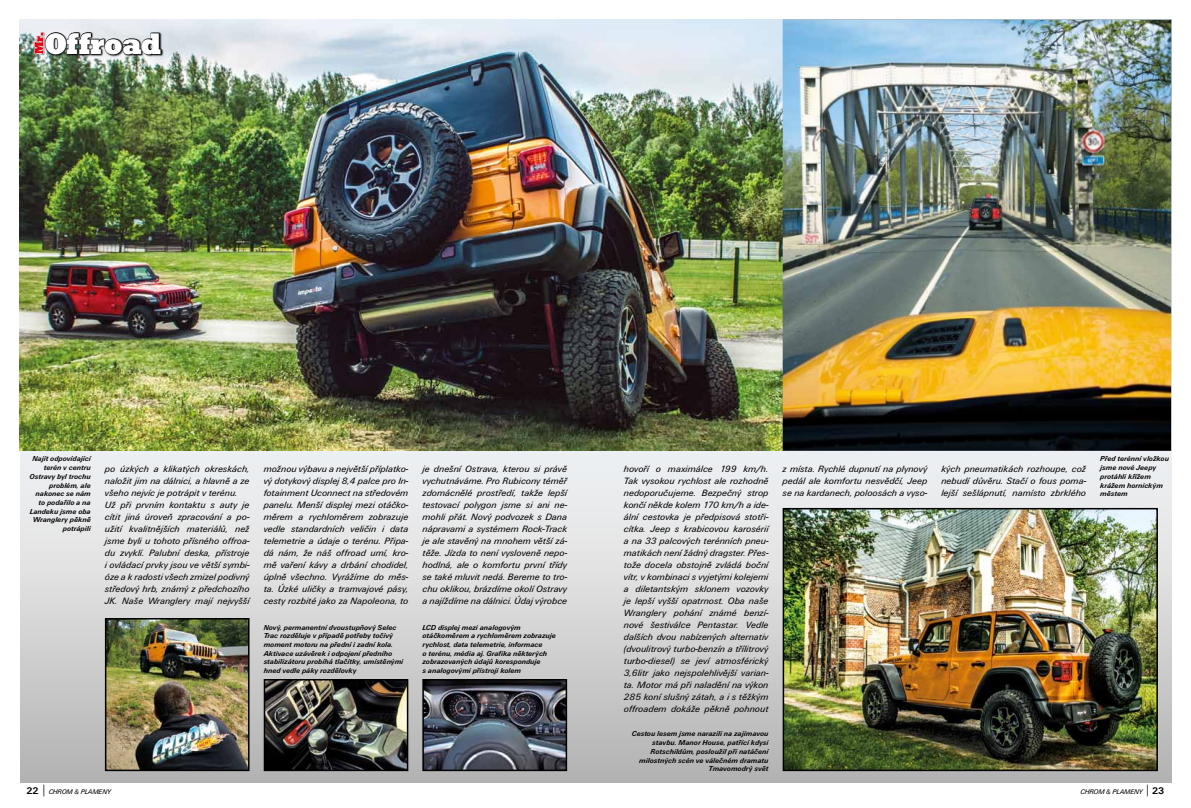
<style>
.page{position:relative;width:1191px;height:808px;background:#fff}
.page>*{position:absolute;margin:0;border:0;box-sizing:border-box;transform-origin:0 0}
.t1{font:700 30.7px "Roctus TOT";color:#fff;scale:.92 1}
.t2{font:700 12.9px "Roctus TOT";color:#e30613;scale:.92 1}
.t3{font:italic 9.5px/12px "U001 TOT";letter-spacing:.005em;color:#000;text-align:justify}
.t4{font:italic 700 7.5px/8.7px "U001 TOT";color:#000}
.t5{font:italic 7px "U001 TOT";letter-spacing:-.015em;color:#000}
.s1{font-weight:700;font-style:normal;font-size:10px}
.s2{font-family:"U001 DOT Ligh";font-style:normal;font-size:14px}
.s3{font-family:"Franklin Got Itc TOT Boo Ita";font-style:normal}
</style>
<div class="page">
<div style="left:20px;top:451px;width:1151px;height:331px;background:linear-gradient(to bottom,#f5f6f8,#b6b4b3)"></div>
<img style="left:785px;top:511px;width:369px;height:257px">
<div style="left:782px;top:508px;width:375px;height:263px;border:2px solid #000"></div>
<img style="left:20px;top:20px;width:1151px;height:431px">
<img style="left:425px;top:682px;width:139px;height:86px">
<div style="left:422px;top:679px;width:145px;height:92px;border:2px solid #000"></div>
<img style="left:267px;top:682px;width:138px;height:86px">
<div style="left:264px;top:679px;width:144px;height:92px;border:2px solid #000"></div>
<img style="left:108px;top:621px;width:138px;height:147px">
<div style="left:105px;top:618px;width:144px;height:153px;border:2px solid #000"></div>
<div style="left:44px;top:32px;width:120px;height:25px;background:#000;opacity:.75"></div>
<div style="left:34px;top:32px;width:11px;height:24px;background:#000;opacity:.75"></div>
<svg style="left:31px;top:32px;width:14px;height:23px"></svg>
<div style="left:45px;top:32px;width:118px;height:24px;background:#000;opacity:.75"></div>
<h2 class="t2" style="left:32px;top:54px;width:25px;rotate:-90deg">Mr.</h2>
<h1 class="t1" style="left:45px;top:26px;width:128px">Offroad</h1>
<p class="t4" style="left:30px;top:455px;width:63px;text-align:right">Najít odpovídající terén v centru<br>Ostravy byl trochu problém, ale nakonec se nám to podařilo a na<br>Landeku jsme oba<br>Wranglery pěkně potrápili</p>
<p class="t4" style="left:1100px;top:455px;width:70px">Před terénní vložkou jsme nové Jeepy protáhli křížem krážem hornickým městem</p>
<p class="t3" style="left:422px;top:463px;width:146px">je dnešní Ostrava, kterou si právě vychutnáváme. Pro Rubicony téměř zdomácnělé prostředí, takže lepší testovací polygon jsme si ani ne&shy;mohli přát. Nový podvozek s Dana nápravami a systémem Rock-Track je ale stavěný na mnohem větší zá&shy;těže. Jízda to není vysloveně nepo&shy;hodlná, ale o komfortu první třídy se také mluvit nedá. Bereme to tro&shy;chu oklikou, brázdíme okolí Ostravy a najíždíme na dálnici. Údaj výrobce</p>
<p class="t3" style="left:941px;top:463px;width:146px">kých pneumatikách rozhoupe, což nebudí důvěru. Stačí o fous poma&shy;lejší sešlápnutí, namísto zbrklého</p>
<p class="t3" style="left:105px;top:463px;width:146px;text-align:left">po úzkých a klikatých okreskách, naložit jim na dálnici, a hlavně a ze všeho nejvíc je potrápit v terénu.<br>Už při prvním kontaktu s auty je cítit jiná úroveň zpracování a po&shy;užití kvalitnějších materiálů, než jsme byli u tohoto přísného offroa&shy;du zvyklí. Palubní deska, přístroje i ovládací prvky jsou ve větší symbi&shy;óze a k radosti všech zmizel podivný středový hrb, známý z předchozího JK. Naše Wranglery mají nejvyšší</p>
<p class="t3" style="left:624px;top:463px;width:146px">hovoří o maximálce 199 km/h.<br>Tak vysokou rychlost ale rozhodně nedoporučujeme. Bezpečný strop končí někde kolem 170 km/h a ide&shy;ální cestovka je předpisová stotři&shy;cítka. Jeep s krabicovou karosérií a na 33 palcových terénních pneu&shy;matikách není žádný dragster. Přes&shy;tože docela obstojně zvládá boční vítr, v kombinaci s vyjetými kolejemi a diletantským sklonem vozovky je lepší vyšší opatrnost. Oba naše Wranglery pohání známé benzí&shy;nové šestiválce Pentastar. Vedle dalších dvou nabízených alternativ (dvoulitrový turbo-benzín a třílitrový turbo-diesel) se jeví atmosférický 3,6litr jako nejspolehlivější varian&shy;ta. Motor má při naladění na výkon 285 koní slušný zátah, a i s těžkým offroadem dokáže pěkně pohnout</p>
<p class="t3" style="left:264px;top:463px;width:146px">možnou výbavu a největší příplatko&shy;vý dotykový displej 8,4 palce pro In&shy;fotainment Uconnect na středovém panelu. Menší displej mezi otáčko&shy;měrem a rychloměrem zobrazuje vedle standardních veličin i data telemetrie a údaje o terénu. Připa&shy;dá nám, že náš offroad umí, kro&shy;mě vaření kávy a drbání chodidel, úplně všechno. Vyrážíme do měs&shy;ta. Úzké uličky a tramvajové pásy, cesty rozbité jako za Napoleona, to</p>
<p class="t3" style="left:782px;top:463px;width:146px">z místa. Rychlé dupnutí na plynový pedál ale komfortu nesvědčí, Jeep se na kardanech, poloosách a vyso-</p>
<p class="t4" style="left:264px;top:623px;width:141px">Nový, permanentní dvoustupňový Selec Trac rozděluje v případě potřeby točivý moment motoru na přední i zadní kola.<br>Aktivace uzávěrek i odpojení předního stabilizátoru probíhá tlačítky, umístěnými hned vedle páky rozdělovky</p>
<p class="t4" style="left:422px;top:623px;width:135px">LCD displej mezi analogovým otáčkoměrem a rychloměrem zobrazuje rychlost, data telemetrie, informace<br>o terénu, média aj. Grafika některých zobrazovaných údajů koresponduje<br>s analogovými přístroji kolem</p>
<p class="t4" style="left:632px;top:730px;width:138px;text-align:right">Cestou lesem jsme narazili na zajímavou stavbu. Manor House, patřící kdysi Rotschildům, posloužil při natáčení milostných scén ve válečném dramatu Tmavomodrý svět</p>
<p class="t5" style="left:27px;top:788px;width:86px"><span class="s1">22</span> <span class="s2">|</span> CHROM <span class="s3">&amp;</span> PLAMENY</p>
<p class="t5" style="left:1080px;top:788px;width:85px">CHROM <span class="s3">&amp;</span> PLAMENY <span class="s2">|</span> <span class="s1">23</span></p>
</div>
